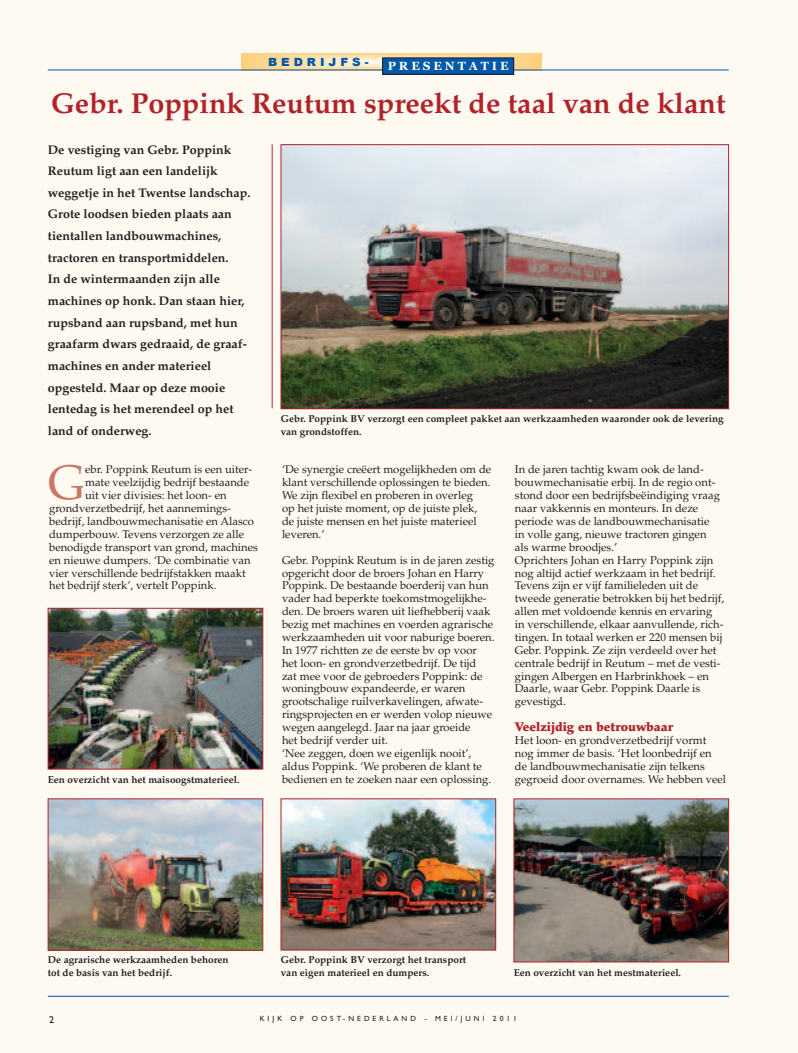
<style>
.page{position:relative;width:798px;height:1053px;background:#fff}
.page>*{position:absolute;margin:0;border:0;box-sizing:border-box;transform-origin:0 0}
.t1{font:48.38px "Palatino";color:#cb7765}
.t2{font:700 28.75px "Palatino";color:#b12329}
.t3{font:700 12.5px/21.6px "Palatino";color:#231f20}
.t4{font:900 12.5px "Palatino";color:#b12329}
.t5{font:700 11.88px "Georgia";letter-spacing:.245em;color:#fff}
.t6{font:11.25px/12.9px "Palatino";color:#231f20}
.t7{font:900 11.25px "Arial";letter-spacing:.335em;color:#0157a8;scale:1.05 1}
.t8{font:700 10px/12.9px "Palatino";color:#231f20}
.t9{font:10px "Gill Sans";color:#231f20}
.t10{font:7.5px "Gill Sans";letter-spacing:.4em;color:#231f20}
</style>
<div class="page">
<div style="left:0;top:0;width:797px;height:1052px;background:#fefaf2"></div>
<svg style="left:241px;top:53px;width:300px;height:17px;background:#f1d39b"></svg>
<hr style="left:48px;top:70px;width:680px;height:1px;background:#0157a8">
<div style="left:382px;top:58px;width:131px;height:16px;background:#0157a8"></div>
<div style="left:382px;top:58px;width:131px;height:17px;border:1px solid #231f20"></div>
<hr style="left:48px;top:995px;width:680px;height:1px;background:#0157a8">
<hr style="left:272px;top:144px;width:1px;height:264px;background:#b12329">
<img style="left:283px;top:146px;width:443px;height:261px">
<div style="left:281px;top:144px;width:447px;height:265px;border:1px solid #b12329"></div>
<img style="left:50px;top:800px;width:211px;height:148px">
<div style="left:48px;top:798px;width:215px;height:152px;border:1px solid #b12329"></div>
<img style="left:283px;top:800px;width:210px;height:148px">
<div style="left:281px;top:798px;width:214px;height:152px;border:1px solid #b12329"></div>
<img style="left:515px;top:800px;width:211px;height:160px">
<div style="left:513px;top:798px;width:215px;height:164px;border:1px solid #b12329"></div>
<img style="left:50px;top:610px;width:211px;height:157px">
<div style="left:48px;top:608px;width:215px;height:161px;border:1px solid #b12329"></div>
<p class="t7" style="left:268px;top:54px;width:97px">BEDRIJFS-</p>
<p class="t5" style="left:387px;top:59px;width:122px">PRESENTATIE</p>
<h2 class="t2" style="left:51px;top:92px;width:676px">Gebr. Poppink Reutum spreekt de taal van de klant</h2>
<p class="t3" style="left:48px;top:140px;width:204px">De vestiging van Gebr. Poppink<br>Reutum ligt aan een landelijk weggetje in het Twentse landschap.<br>Grote loodsen bieden plaats aan tientallen landbouwmachines, tractoren en transportmiddelen.<br>In de wintermaanden zijn alle machines op honk. Dan staan hier, rupsband aan rupsband, met hun graafarm dwars gedraaid, de graaf&shy;machines en ander materieel opgesteld. Maar op deze mooie lentedag is het merendeel op het land of onderweg.</p>
<p class="t8" style="left:280px;top:413px;width:444px">Gebr. Poppink BV verzorgt een compleet pakket aan werkzaamheden waaronder ook de levering van grondstoffen.</p>
<h1 class="t1" style="left:48px;top:464px;width:38px">G</h1>
<p class="t6" style="left:85px;top:464px;width:169px">ebr. Poppink Reutum is een uiter-</p>
<p class="t6" style="left:85px;top:477px;width:165px">mate veelzijdig bedrijf bestaande</p>
<p class="t6" style="left:85px;top:490px;width:143px">uit vier divisies: het loon- en</p>
<p class="t6" style="left:49px;top:503px;width:183px">grondverzetbedrijf, het aannemings-</p>
<p class="t6" style="left:49px;top:516px;width:206px">bedrijf, landbouwmechanisatie en Alasco</p>
<p class="t6" style="left:49px;top:529px;width:196px">dumperbouw. Tevens verzorgen ze alle</p>
<p class="t6" style="left:49px;top:541px;width:210px">benodigde transport van grond, machines</p>
<p class="t6" style="left:49px;top:554px;width:203px">en nieuwe dumpers. ‘De combinatie van</p>
<p class="t6" style="left:49px;top:567px;width:198px">vier verschillende bedrijfstakken maakt</p>
<p class="t6" style="left:49px;top:580px;width:169px">het bedrijf sterk’, vertelt Poppink.</p>
<p class="t8" style="left:48px;top:773px;width:193px">Een overzicht van het maisoogstmaterieel.</p>
<p class="t6" style="left:282px;top:464px;width:211px">‘De synergie creëert mogelijkheden om de klant verschillende oplossingen te bieden.<br>We zijn flexibel en proberen in overleg<br>op het juiste moment, op de juiste plek, de juiste mensen en het juiste materieel leveren.’</p>
<p class="t6" style="left:282px;top:554px;width:214px">Gebr. Poppink Reutum is in de jaren zestig opgericht door de broers Johan en Harry Poppink. De bestaande boerderij van hun vader had beperkte toekomstmogelijkhe&shy;den. De broers waren uit liefhebberij vaak bezig met machines en voerden agrarische werkzaamheden uit voor naburige boeren.<br>In 1977 richtten ze de eerste bv op voor het loon- en grondverzetbedrijf. De tijd<br>zat mee voor de gebroeders Poppink: de woningbouw expandeerde, er waren grootschalige ruilverkavelingen, afwate&shy;ringsprojecten en er werden volop nieuwe wegen aangelegd. Jaar na jaar groeide<br>het bedrijf verder uit.<br>‘Nee zeggen, doen we eigenlijk nooit’, aldus Poppink. ‘We proberen de klant te bedienen en te zoeken naar een oplossing.</p>
<p class="t6" style="left:514px;top:464px;width:211px">In de jaren tachtig kwam ook de land&shy;bouwmechanisatie erbij. In de regio ont&shy;stond door een bedrijfsbeëindiging vraag naar vakkennis en monteurs. In deze periode was de landbouwmechanisatie<br>in volle gang, nieuwe tractoren gingen<br>als warme broodjes.’<br>Oprichters Johan en Harry Poppink zijn nog altijd actief werkzaam in het bedrijf.<br>Tevens zijn er vijf familieleden uit de tweede generatie betrokken bij het bedrijf, allen met voldoende kennis en ervaring in verschillende, elkaar aanvullende, rich&shy;tingen. In totaal werken er 220 mensen bij Gebr. Poppink. Ze zijn verdeeld over het centrale bedrijf in Reutum – met de vesti&shy;gingen Albergen en Harbrinkhoek – en Daarle, waar Gebr. Poppink Daarle is gevestigd.</p>
<p class="t4" style="left:514px;top:721px;width:160px">Veelzijdig en betrouwbaar</p>
<p class="t6" style="left:514px;top:735px;width:213px">Het loon- en grondverzetbedrijf vormt nog immer de basis. ‘Het loonbedrijf en de landbouwmechanisatie zijn telkens gegroeid door overnames. We hebben veel</p>
<p class="t8" style="left:48px;top:954px;width:182px">De agrarische werkzaamheden behoren tot de basis van het bedrijf.</p>
<p class="t8" style="left:281px;top:954px;width:187px">Gebr. Poppink BV verzorgt het transport van eigen materieel en dumpers.</p>
<p class="t8" style="left:513px;top:967px;width:169px">Een overzicht van het mestmaterieel.</p>
<p class="t9" style="left:49px;top:1015px;width:6px">2</p>
<p class="t10" style="left:259px;top:1015px;width:259px">KIJK OP OOST-NEDERLAND - MEI/JUNI 2011</p>
</div>
